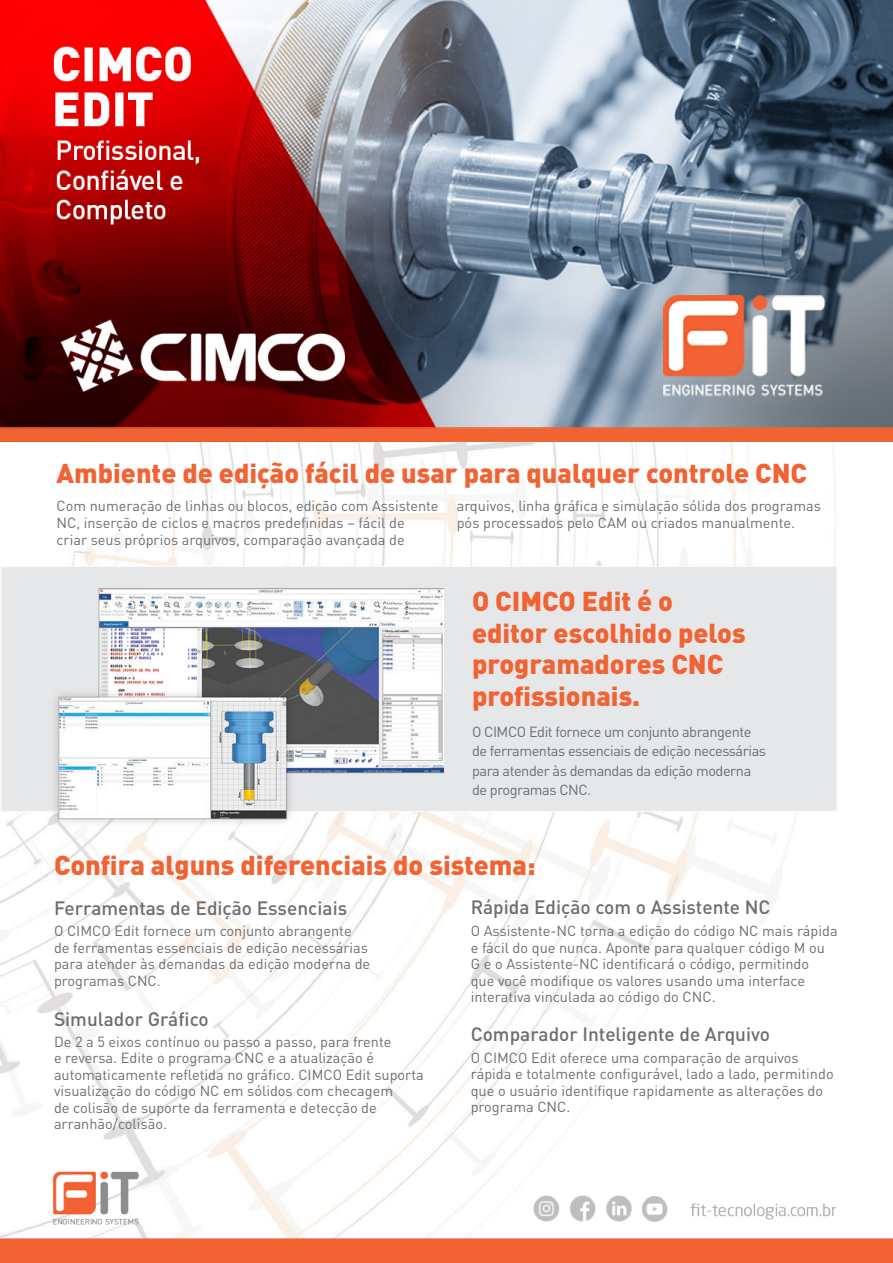
<style>
.page{position:relative;width:893px;height:1263px;background:#fff}
.page>*{position:absolute;margin:0;border:0;box-sizing:border-box;transform-origin:0 0}
.t1{font:900 27px/31.5px "DIN Pro";color:#f16333}
.t2{font:500 19.05px "DIN Pro";color:#6c6d70}
.t3{font:14.55px/16.5px "DIN Pro";color:#6c6d70}
.t4{font:14.55px/19.5px "DIN Pro";letter-spacing:-.03em;color:#6c6d70}
</style>
<div class="page">
<img style="left:0;top:441px;width:893px;height:708px">
<div style="left:1px;top:566px;width:836px;height:245px;background:#e6e7e9"></div>
<div style="left:0;top:566px;width:838px;height:246px;border:2px solid #f8f8f8"></div>
<img style="left:0;top:0;width:893px;height:441px">
<img style="left:0;top:1149px;width:893px;height:114px">
<img style="left:49px;top:589px;width:394px;height:239px">
<p class="t1" style="left:57px;top:456px;width:752px">Ambiente de edição fácil de usar para qualquer controle CNC</p>
<p class="t3" style="left:57px;top:496px;width:384px;line-height:17.1px">Com numeração de linhas ou blocos, edição com Assistente<br>NC, inserção de ciclos e macros predefinidas – fácil de criar seus próprios arquivos, comparação avançada de</p>
<p class="t3" style="left:457px;top:496px;width:366px;line-height:17.1px">arquivos, linha gráfica e simulação sólida dos programas pós processados pelo CAM ou criados manualmente.</p>
<p class="t1" style="left:472px;top:585px;width:275px">O CIMCO Edit é o editor escolhido pelos programadores CNC profissionais.</p>
<p class="t4" style="left:472px;top:721px;width:296px">O CIMCO Edit fornece um conjunto abrangente de ferramentas essenciais de edição necessárias para atender às demandas da edição moderna de programas CNC.</p>
<p class="t1" style="left:54px;top:848px;width:483px">Confira alguns diferenciais do sistema:</p>
<p class="t2" style="left:54px;top:892px;width:295px">Ferramentas de Edição Essenciais</p>
<p class="t2" style="left:471px;top:892px;width:301px">Rápida Edição com o Assistente NC</p>
<p class="t3" style="left:54px;top:922px;width:318px">O CIMCO Edit fornece um conjunto abrangente de ferramentas essenciais de edição necessárias para atender às demandas da edição moderna de programas CNC.</p>
<p class="t3" style="left:471px;top:922px;width:368px">O Assistente-NC torna a edição do código NC mais rápida e fácil do que nunca. Aponte para qualquer código M ou G e o Assistente-NC identificará o código, permitindo<br>que você modifique os valores usando uma interface interativa vinculada ao código do CNC.</p>
<p class="t2" style="left:54px;top:1004px;width:156px">Simulador Gráfico</p>
<p class="t3" style="left:54px;top:1032px;width:371px">De 2 a 5 eixos contínuo ou passo a passo, para frente<br>e reversa. Edite o programa CNC e a atualização é automaticamente refletida no gráfico. CIMCO Edit suporta visualização do código NC em sólidos com checagem<br>de colisão de suporte da ferramenta e detecção de arranhão/colisão.</p>
<p class="t2" style="left:471px;top:1018px;width:301px">Comparador Inteligente de Arquivo</p>
<p class="t3" style="left:471px;top:1048px;width:364px">O CIMCO Edit oferece uma comparação de arquivos rápida e totalmente configurável, lado a lado, permitindo que o usuário identifique rapidamente as alterações do programa CNC.</p>
</div>
